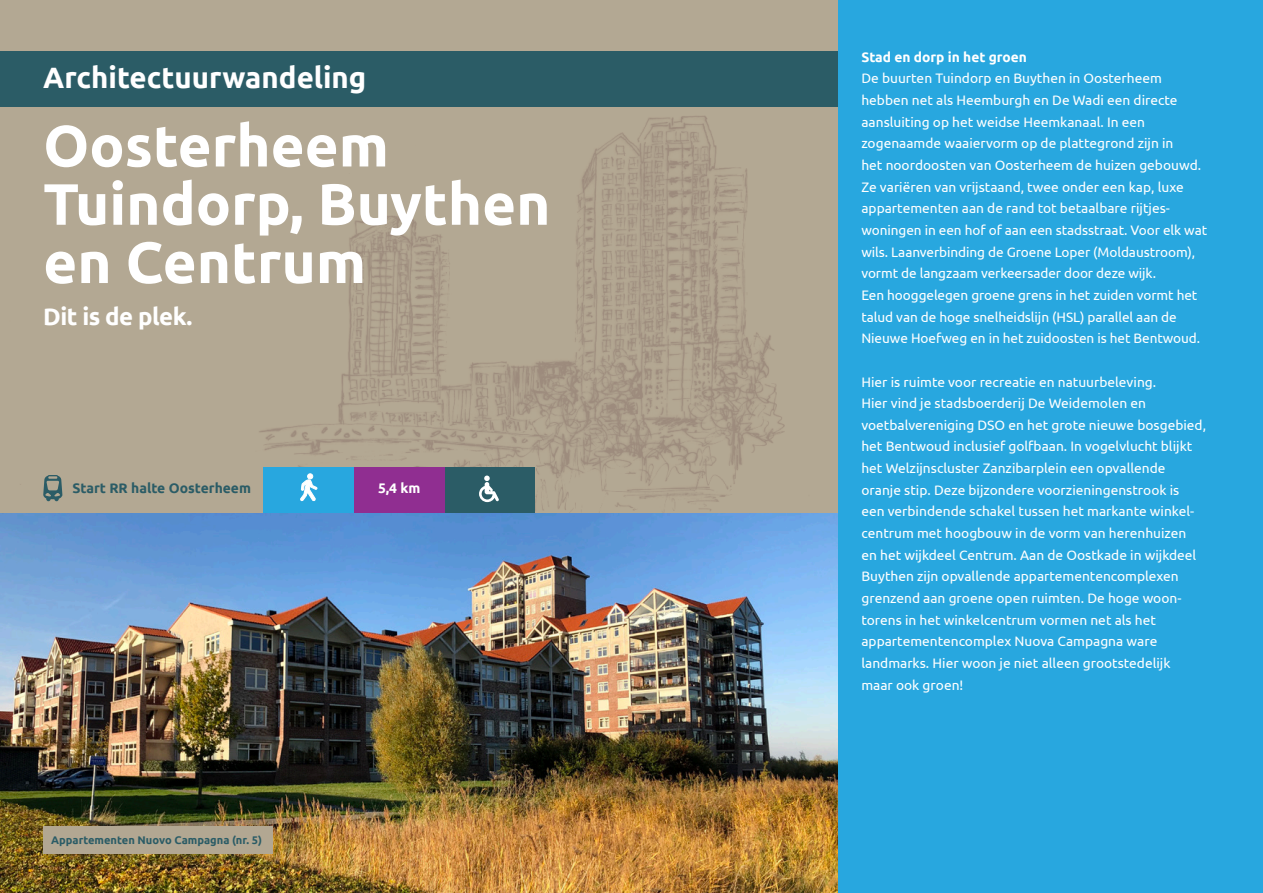
<style>
.page{position:relative;width:1263px;height:893px;background:#fff}
.page>*{position:absolute;margin:0;border:0;box-sizing:border-box;transform-origin:0 0}
.t1{font:700 58.2px/58.3px "Ubuntu";color:#fff}
.t2{font:700 29.4px "Ubuntu";color:#fff}
.t3{font:700 24px "Ubuntu";letter-spacing:-.02em;color:#fff}
.t4{font:13.8px/21.6px "Ubuntu";color:#fff}
.t5{font:700 13.8px "Ubuntu";color:#2b5c66}
.t6{font:700 13.8px "Ubuntu";color:#fff}
.t7{font:700 11.1px "Ubuntu";color:#2b5c66}
.s1{font-weight:700}
</style>
<div class="page">
<img style="left:0;top:512px;width:838px;height:381px">
<img style="left:0;top:0;width:838px;height:512px">
<div style="left:838px;top:0;width:425px;height:893px;background:#28a7df"></div>
<div style="left:43px;top:826px;width:229px;height:27px;background:#b2a792"></div>
<div style="left:444px;top:467px;width:91px;height:45px;background:#2b5c66"></div>
<div style="left:354px;top:467px;width:90px;height:45px;background:#902e91"></div>
<div style="left:264px;top:467px;width:90px;height:45px;background:#28a7df"></div>
<svg style="left:479px;top:476px;width:20px;height:26px"></svg>
<svg style="left:300px;top:474px;width:18px;height:27px"></svg>
<svg style="left:43px;top:475px;width:19px;height:26px"></svg>
<div style="left:0;top:52px;width:838px;height:55px;background:#2b5c66"></div>
<p class="t2" style="left:43px;top:60px;width:325px">Architectuurwandeling</p>
<p class="t1" style="left:43px;top:116px;width:509px">Oosterheem<br>Tuindorp, Buythen en Centrum</p>
<p class="t3" style="left:43px;top:301px;width:151px">Dit is de plek.</p>
<p class="t5" style="left:72px;top:479px;width:180px">Start RR halte Oosterheem</p>
<p class="t6" style="left:378px;top:480px;width:44px">5,4 km</p>
<p class="t7" style="left:51px;top:833px;width:212px">Appartementen Nuovo Campagna (nr. 5)</p>
<p class="t4" style="left:861px;top:46px;width:347px"><span class="s1">Stad en dorp in het groen<br></span>De buurten Tuindorp en Buythen in Oosterheem hebben net als Heemburgh en De Wadi een directe aansluiting op het weidse Heemkanaal. In een zogenaamde waaiervorm op de plattegrond zijn in<br>het noordoosten van Oosterheem de huizen gebouwd.<br>Ze variëren van vrijstaand, twee onder een kap, luxe appartementen aan de rand tot betaalbare rijtjes&shy;woningen in een hof of aan een stadsstraat. Voor elk wat wils. Laanverbinding de Groene Loper (Moldaustroom), vormt de langzaam verkeersader door deze wijk.<br>Een hooggelegen groene grens in het zuiden vormt het talud van de hoge snelheidslijn (HSL) parallel aan de Nieuwe Hoefweg en in het zuidoosten is het Bentwoud.</p>
<p class="t4" style="left:861px;top:370px;width:346px">Hier is ruimte voor recreatie en natuurbeleving.<br>Hier vind je stadsboerderij De Weidemolen en voetbalvereniging DSO en het grote nieuwe bosgebied, het Bentwoud inclusief golfbaan. In vogelvlucht blijkt het Welzijnscluster Zanzibarplein een opvallende oranje stip. Deze bijzondere voorzieningenstrook is een verbindende schakel tussen het markante winkel&shy;centrum met hoogbouw in de vorm van herenhuizen<br>en het wijkdeel Centrum. Aan de Oostkade in wijkdeel Buythen zijn opvallende appartementencomplexen grenzend aan groene open ruimten. De hoge woon&shy;torens in het winkelcentrum vormen net als het appartementencomplex Nuova Campagna ware landmarks. Hier woon je niet alleen grootstedelijk<br>maar ook groen!</p>
</div>
